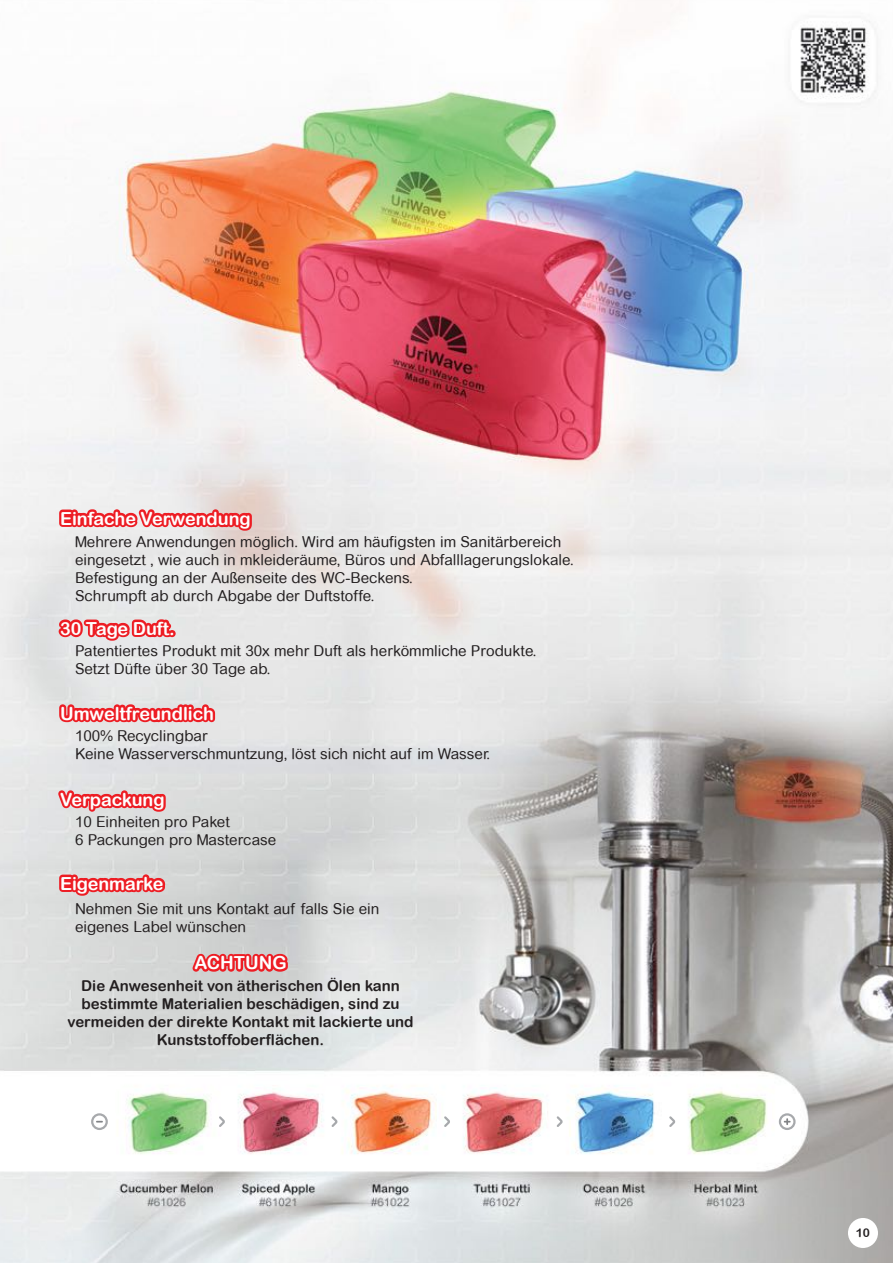
<style>
.page{position:relative;width:893px;height:1263px;background:#fff}
.page>*{position:absolute;margin:0;border:0;box-sizing:border-box;transform-origin:0 0}
.t1{font:18px "Arial Rounded MT Bold";color:#fff}
.t2{font:15px/18px "Arial Rounded MT";color:#231f20}
.t3{font:15px/18px "Arial Rounded MT Bold";color:#231f20;text-align:center}
.t4{font:12px "Arial Rounded MT Bold";color:#231f20}
</style>
<div class="page">
<img style="left:0;top:21px;width:893px;height:1242px">
<div style="left:848px;top:1218px;width:30px;height:30px;background:#fff;border-radius:50%"></div>
<svg style="left:55px;top:502px;width:200px;height:48px;background:#eaacad"></svg>
<svg style="left:189px;top:945px;width:103px;height:35px;background:#da888a"></svg>
<svg style="left:55px;top:615px;width:124px;height:32px;background:#e89397"></svg>
<svg style="left:55px;top:697px;width:164px;height:48px;background:#e6abad"></svg>
<svg style="left:54px;top:786px;width:115px;height:31px;background:#e48c8f"></svg>
<svg style="left:55px;top:870px;width:114px;height:29px;background:#e18285"></svg>
<svg style="left:91px;top:1113px;width:17px;height:17px"></svg>
<svg style="left:779px;top:1113px;width:17px;height:17px"></svg>
<svg style="left:217px;top:1114px;width:10px;height:15px"></svg>
<svg style="left:329px;top:1114px;width:11px;height:15px"></svg>
<svg style="left:442px;top:1114px;width:10px;height:15px"></svg>
<svg style="left:555px;top:1114px;width:10px;height:15px"></svg>
<svg style="left:667px;top:1114px;width:10px;height:15px"></svg>
<p class="t1" style="left:60px;top:508px;width:192px">Einfache Verwendung</p>
<p class="t2" style="left:75px;top:535px;width:500px">Mehrere Anwendungen möglich. Wird am häufigsten im Sanitärbereich eingesetzt , wie auch in mkleideräume, Büros und Abfalllagerungslokale.<br>Befestigung an der Außenseite des WC-Beckens.<br>Schrumpft ab durch Abgabe der Duftstoffe.</p>
<p class="t1" style="left:60px;top:618px;width:116px">30 Tage Duft.</p>
<p class="t2" style="left:75px;top:643px;width:463px">Patentiertes Produkt mit 30x mehr Duft als herkömmliche Produkte.<br>Setzt Düfte über 30 Tage ab.</p>
<p class="t1" style="left:60px;top:703px;width:155px">Umweltfreundlich</p>
<p class="t2" style="left:75px;top:728px;width:417px">100% Recyclingbar<br>Keine Wasserverschmuntzung, löst sich nicht auf im Wasser.</p>
<p class="t1" style="left:60px;top:789px;width:106px">Verpackung</p>
<p class="t2" style="left:75px;top:814px;width:203px">10 Einheiten pro Paket<br>6 Packungen pro Mastercase</p>
<p class="t1" style="left:60px;top:873px;width:105px">Eigenmarke</p>
<p class="t2" style="left:75px;top:901px;width:306px">Nehmen Sie mit uns Kontakt auf falls Sie ein eigenes Label wünschen</p>
<p class="t1" style="left:194px;top:952px;width:94px">ACHTUNG</p>
<p class="t3" style="left:67px;top:976px;width:348px">Die Anwesenheit von ätherischen Ölen kann bestimmte Materialien beschädigen, sind zu vermeiden der direkte Kontakt mit lackierte und Kunststoffoberflächen.</p>
<p class="t4" style="left:856px;top:1225px;width:16px">10</p>
</div>
